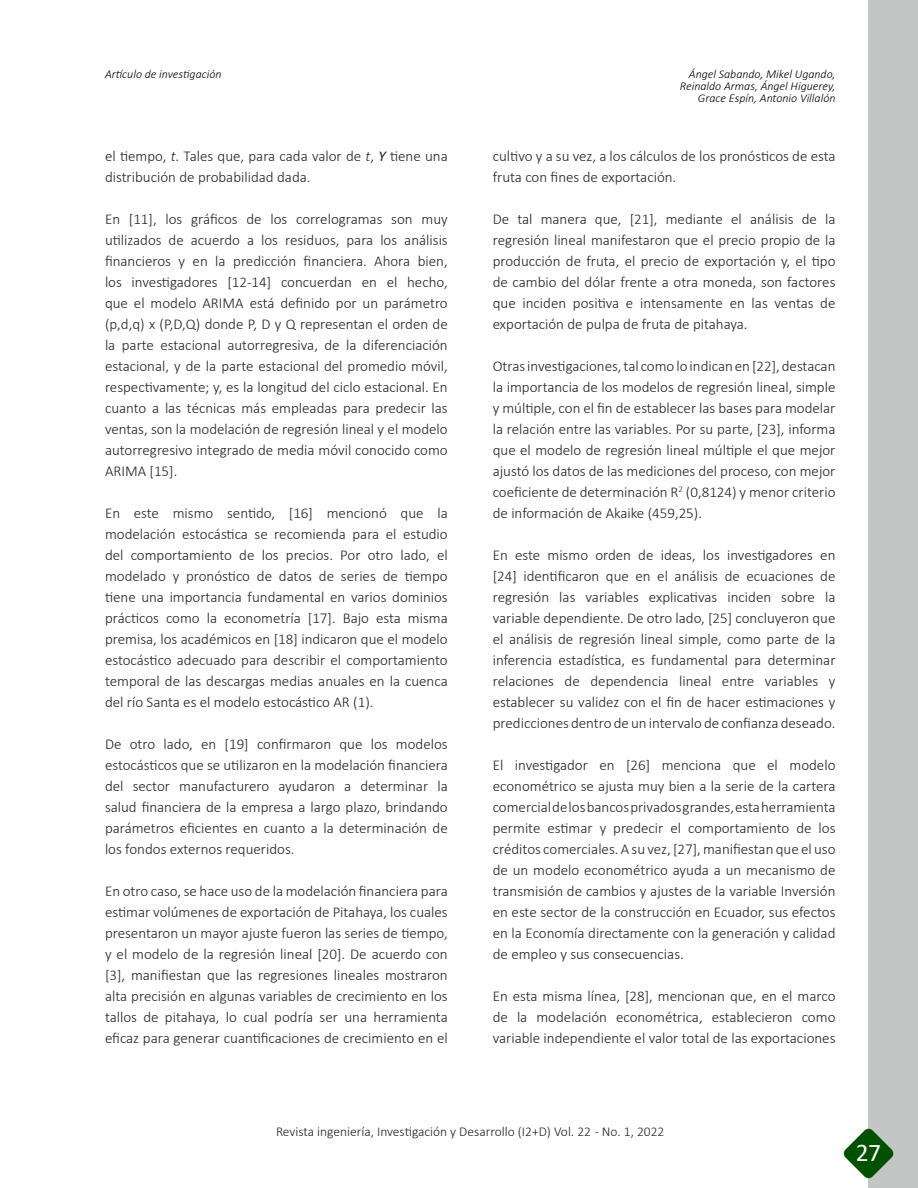
<style>
.page{position:relative;width:918px;height:1188px;background:#fff}
.page>*{position:absolute;margin:0;border:0;box-sizing:border-box;transform-origin:0 0}
.t1{font:25.5px "Calibri";color:#fff}
.Texto_del_contenido{font:300 15px/21px "Calibri";color:#231f20;text-align:justify}
.t2{font:300 13.5px "Calibri";color:#231f20}
.Encabezados{font:italic 300 12px "Calibri";color:#000}
.s1{font-style:italic}
.s2{font-weight:400;font-style:italic}
</style>
<div class="page">
<div style="left:869px;top:0;width:49px;height:1188px;background:#c4c5c5"></div>
<svg style="left:843px;top:1128px;width:51px;height:51px"></svg>
<p class="Encabezados" style="left:105px;top:67px;width:118px">Artículo de investigación</p>
<p class="Encabezados" style="left:689px;top:67px;width:148px">Ángel Sabando, Mikel Ugando,</p>
<p class="Encabezados" style="left:680px;top:79px;width:157px">Reinaldo Armas, Ángel Higuerey,</p>
<p class="Encabezados" style="left:698px;top:91px;width:139px">Grace Espín, Antonio Villalón</p>
<p class="Texto_del_contenido" style="left:105px;top:146px;width:344px">el tiempo, <span class="s1">t</span>. Tales que, para cada valor de <span class="s1">t</span>, <span class="s2">Y</span> tiene una distribución de probabilidad dada.</p>
<p class="Texto_del_contenido" style="left:105px;top:209px;width:344px">En [11], los gráficos de los correlogramas son muy utilizados de acuerdo a los residuos, para los análisis financieros y en la predicción financiera. Ahora bien, los investigadores [12-14] concuerdan en el hecho, que el modelo ARIMA está definido por un parámetro (p,d,q) x (P,D,Q) donde P, D y Q representan el orden de la parte estacional autorregresiva, de la diferenciación estacional, y de la parte estacional del promedio móvil, respectivamente; y, es la longitud del ciclo estacional. En cuanto a las técnicas más empleadas para predecir las ventas, son la modelación de regresión lineal y el modelo autorregresivo integrado de media móvil conocido como ARIMA [15].</p>
<p class="Texto_del_contenido" style="left:105px;top:503px;width:344px">En este mismo sentido, [16] mencionó que la modelación estocástica se recomienda para el estudio del comportamiento de los precios. Por otro lado, el modelado y pronóstico de datos de series de tiempo tiene una importancia fundamental en varios dominios prácticos como la econometría [17]. Bajo esta misma premisa, los académicos en [18] indicaron que el modelo estocástico adecuado para describir el comportamiento temporal de las descargas medias anuales en la cuenca del río Santa es el modelo estocástico AR (1).</p>
<p class="Texto_del_contenido" style="left:105px;top:734px;width:344px">De otro lado, en [19] confirmaron que los modelos estocásticos que se utilizaron en la modelación financiera del sector manufacturero ayudaron a determinar la salud financiera de la empresa a largo plazo, brindando parámetros eficientes en cuanto a la determinación de los fondos externos requeridos.</p>
<p class="Texto_del_contenido" style="left:105px;top:881px;width:344px">En otro caso, se hace uso de la modelación financiera para estimar volúmenes de exportación de Pitahaya, los cuales presentaron un mayor ajuste fueron las series de tiempo, y el modelo de la regresión lineal [20]. De acuerdo con [3], manifiestan que las regresiones lineales mostraron alta precisión en algunas variables de crecimiento en los tallos de pitahaya, lo cual podría ser una herramienta eficaz para generar cuantificaciones de crecimiento en el</p>
<p class="Texto_del_contenido" style="left:493px;top:146px;width:344px">cultivo y a su vez, a los cálculos de los pronósticos de esta fruta con fines de exportación.</p>
<p class="Texto_del_contenido" style="left:493px;top:209px;width:344px">De tal manera que, [21], mediante el análisis de la regresión lineal manifestaron que el precio propio de la producción de fruta, el precio de exportación y, el tipo de cambio del dólar frente a otra moneda, son factores que inciden positiva e intensamente en las ventas de exportación de pulpa de fruta de pitahaya.</p>
<p class="Texto_del_contenido" style="left:493px;top:356px;width:344px">Otras investigaciones, tal como lo indican en [22], destacan la importancia de los modelos de regresión lineal, simple y múltiple, con el fin de establecer las bases para modelar la relación entre las variables. Por su parte, [23], informa que el modelo de regresión lineal múltiple el que mejor ajustó los datos de las mediciones del proceso, con mejor coeficiente de determinación R<sup>2</sup> (0,8124) y menor criterio de información de Akaike (459,25).</p>
<p class="Texto_del_contenido" style="left:493px;top:545px;width:344px">En este mismo orden de ideas, los investigadores en [24] identificaron que en el análisis de ecuaciones de regresión las variables explicativas inciden sobre la variable dependiente. De otro lado, [25] concluyeron que el análisis de regresión lineal simple, como parte de la inferencia estadística, es fundamental para determinar relaciones de dependencia lineal entre variables y establecer su validez con el fin de hacer estimaciones y predicciones dentro de un intervalo de confianza deseado.</p>
<p class="Texto_del_contenido" style="left:493px;top:755px;width:344px">El investigador en [26] menciona que el modelo econométrico se ajusta muy bien a la serie de la cartera comercial de los bancos privados grandes, esta herramienta permite estimar y predecir el comportamiento de los créditos comerciales. A su vez, [27], manifiestan que el uso de un modelo econométrico ayuda a un mecanismo de transmisión de cambios y ajustes de la variable Inversión en este sector de la construcción en Ecuador, sus efectos en la Economía directamente con la generación y calidad de empleo y sus consecuencias.</p>
<p class="Texto_del_contenido" style="left:493px;top:986px;width:344px">En esta misma línea, [28], mencionan que, en el marco de la modelación econométrica, establecieron como variable independiente el valor total de las exportaciones</p>
<p class="t2" style="left:276px;top:1123px;width:390px">Revista ingeniería, Investigación y Desarrollo (I2+D) Vol. 22 - No. 1, 2022</p>
<h1 class="t1" style="left:856px;top:1135px;width:27px">27</h1>
</div>
